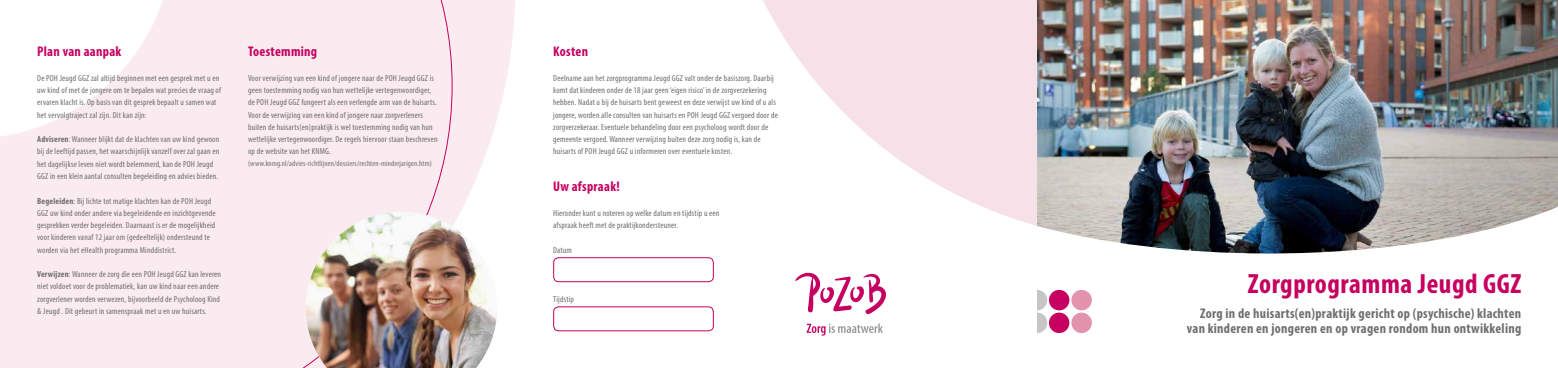
<style>
.page{position:relative;width:1558px;height:368px;background:#fff}
.page>*{position:absolute;margin:0;border:0;box-sizing:border-box;transform-origin:0 0}
.t1{font:700 condensed 27.82px "Myriad Pro";letter-spacing:.02em;color:#c60060}
.t2{font:700 condensed 14px "Myriad Pro";letter-spacing:.02em;color:#c60060}
.t3{font:700 condensed 13.91px/15.1px "Myriad Pro";letter-spacing:.02em;color:#706f6f;text-align:right}
.t4{font:condensed 8.75px/12.2px "Myriad Pro";letter-spacing:.02em;color:#706f6f}
.t5{font:condensed 7.88px "Myriad Pro";letter-spacing:.02em;color:#706f6f}
.s1{font-weight:700}
</style>
<div class="page">
<svg style="left:452px;top:0;width:63px;height:212px;fill:#faebf0"></svg>
<div style="left:0;top:0;width:452px;height:367px;background:#faebf0"></div>
<svg style="left:0;top:0;width:174px;height:139px"></svg>
<svg style="left:763px;top:0;width:274px;height:226px;fill:#f7e1e8"></svg>
<img style="left:1037px;top:116px;width:521px;height:137px">
<img style="left:1037px;top:0;width:521px;height:116px">
<svg style="left:795px;top:272px;width:91px;height:42px"></svg>
<svg style="left:806px;top:323px;width:77px;height:12px"></svg>
<img style="left:306px;top:212px;width:191px;height:155px">
<div style="left:553px;top:257px;width:161px;height:24px;border:1px solid #c60060;border-radius:5px"></div>
<div style="left:553px;top:306px;width:161px;height:24px;border:1px solid #c60060;border-radius:5px"></div>
<div style="left:1071px;top:312px;width:21px;height:20px;background:#e294ad;border-radius:50%"></div>
<div style="left:1049px;top:289px;width:20px;height:21px;background:#c60060;border-radius:50%"></div>
<div style="left:1027px;top:312px;width:20px;height:20px;background:#c6c6c6;border-radius:50%"></div>
<div style="left:1027px;top:289px;width:20px;height:21px;background:#c6c6c6;border-radius:50%"></div>
<div style="left:1049px;top:312px;width:20px;height:20px;background:#c60060;border-radius:50%"></div>
<div style="left:1071px;top:289px;width:21px;height:21px;background:#e294ad;border-radius:50%"></div>
<div style="left:975px;top:253px;width:62px;height:86px;background:#fff"></div>
<h2 class="t2" style="left:37px;top:43px;width:86px">Plan van aanpak</h2>
<p class="t4" style="left:37px;top:71px;width:185px">De POH Jeugd GGZ zal altijd beginnen met een gesprek met u en uw kind of met de jongere om te bepalen wat precies de vraag of ervaren klacht is. Op basis van dit gesprek bepaalt u samen wat het vervolgtraject zal zijn. Dit kan zijn:</p>
<p class="t4" style="left:37px;top:133px;width:184px"><span class="s1">Adviseren</span>: Wanneer blijkt dat de klachten van uw kind gewoon bij de leeftijd passen, het waarschijnlijk vanzelf over zal gaan en het dagelijkse leven niet wordt belemmerd, kan de POH Jeugd GGZ in een klein aantal consulten begeleiding en advies bieden.</p>
<p class="t4" style="left:37px;top:194px;width:180px"><span class="s1">Begeleiden</span>: Bij lichte tot matige klachten kan de POH Jeugd GGZ uw kind onder andere via begeleidende en inzichtgevende gesprekken verder begeleiden. Daarnaast is er de mogelijkheid voor kinderen vanaf 12 jaar om (gedeeltelijk) ondersteund te worden via het eHealth programma Minddistrict.</p>
<p class="t4" style="left:37px;top:267px;width:185px"><span class="s1">Verwijzen</span>: Wanneer de zorg die een POH Jeugd GGZ kan leveren niet voldoet voor de problematiek, kan uw kind naar een andere zorgverlener worden verwezen, bijvoorbeeld de Psycholoog Kind &amp; Jeugd . Dit gebeurt in samenspraak met u en uw huisarts.</p>
<h2 class="t2" style="left:248px;top:43px;width:71px">Toestemming</h2>
<p class="t4" style="left:248px;top:71px;width:191px">Voor verwijzing van een kind of jongere naar de POH Jeugd GGZ is geen toestemming nodig van hun wettelijke vertegenwoordiger, de POH Jeugd GGZ fungeert als een verlengde arm van de huisarts.<br>Voor de verwijzing van een kind of jongere naar zorgverleners buiten de huisarts(en)praktijk is wel toestemming nodig van hun wettelijke vertegenwoordiger. De regels hiervoor staan beschreven op de website van het KNMG.</p>
<p class="t5" style="left:248px;top:159px;width:185px">(www.knmg.nl/advies-richtlijnen/dossiers/rechten-minderjarigen.htm)</p>
<h2 class="t2" style="left:553px;top:43px;width:36px">Kosten</h2>
<p class="t4" style="left:553px;top:71px;width:226px">Deelname aan het zorgprogramma Jeugd GGZ valt onder de basiszorg. Daarbij komt dat kinderen onder de 18 jaar geen ‘eigen risico’ in de zorgverzekering hebben. Nadat u bij de huisarts bent geweest en deze verwijst uw kind of u als jongere, worden alle consulten van huisarts en POH Jeugd GGZ vergoed door de zorgverzekeraar. Eventuele behandeling door een psycholoog wordt door de gemeente vergoed. Wanneer verwijzing buiten deze zorg nodig is, kan de huisarts of POH Jeugd GGZ u informeren over eventuele kosten.</p>
<h2 class="t2" style="left:553px;top:177px;width:68px">Uw afspraak!</h2>
<p class="t4" style="left:553px;top:206px;width:168px">Hieronder kunt u noteren op welke datum en tijdstip u een afspraak heeft met de praktijkondersteuner.</p>
<p class="t4" style="left:553px;top:243px;width:20px">Datum</p>
<p class="t4" style="left:553px;top:292px;width:22px">Tijdstip</p>
<h1 class="t1" style="left:1248px;top:266px;width:275px">Zorgprogramma Jeugd GGZ</h1>
<h3 class="t3" style="left:1187px;top:305px;width:336px">Zorg in de huisarts(en)praktijk gericht op (psychische) klachten van kinderen en jongeren en op vragen rondom hun ontwikkeling</h3>
</div>
